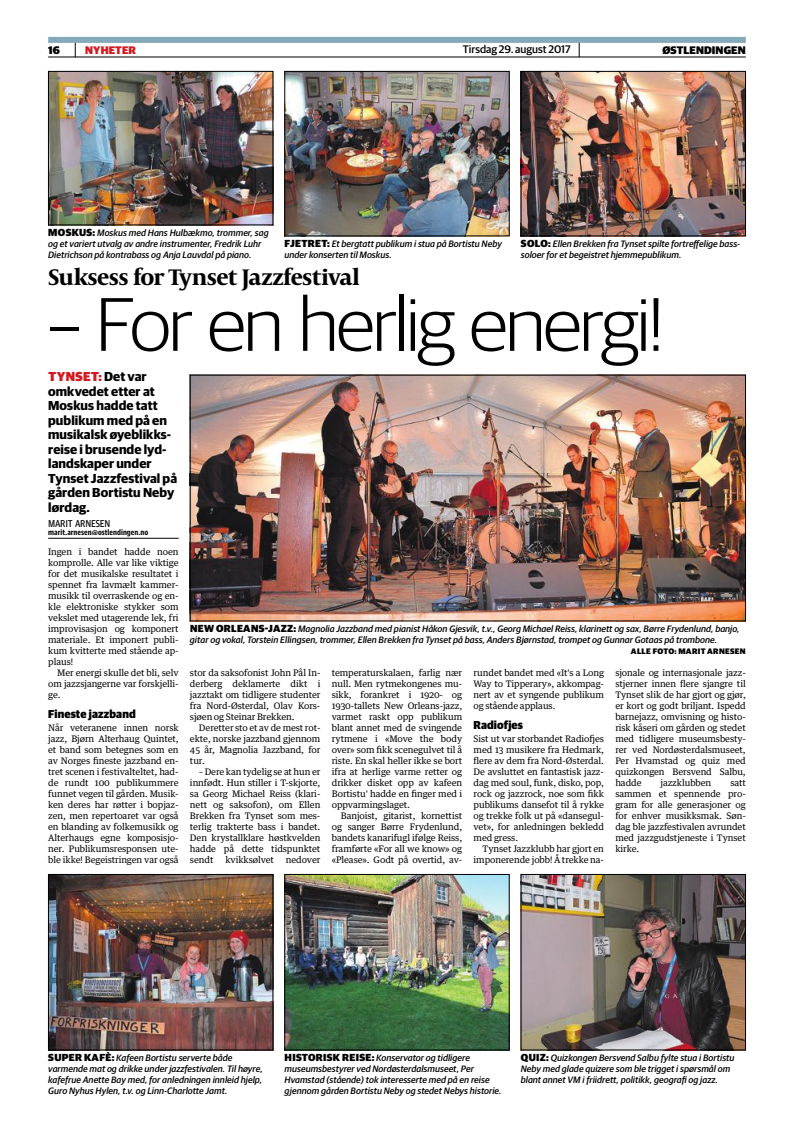
<style>
.page{position:relative;width:794px;height:1134px;background:#fff}
.page>*{position:absolute;margin:0;border:0;box-sizing:border-box;transform-origin:0 0}
.t1{font:300 76px "Guardian Sans";letter-spacing:-.035em;color:#000;scale:1.05 1}
.t2{font:700 23px "Capitolium News 2";letter-spacing:-.03em;color:#000}
.t3{font:700 13px/14.5px "Guardian Sans";letter-spacing:.005em;color:#000}
.t4{font:900 11.5px "Guardian Sans";letter-spacing:.015em;color:#000;scale:.95 1}
.t5{font:500 11px "Guardian Sans";color:#000}
.t6{font:900 11px "Guardian Sans";letter-spacing:.01em;color:#000}
.t7{font:900 11px "Guardian Sans";letter-spacing:.01em;color:#d41920}
.t8{font:10px "Guardian Agate Sans 4 D";letter-spacing:-.03em;color:#000;scale:.95 1}
.t9{font:italic 500 9.3px/11px "Guardian Sans";letter-spacing:.005em;color:#000}
.t10{font:9px/11px "Guardian Text Egyp";letter-spacing:-.01em;color:#000;text-align:justify}
.t11{font:700 8px "Guardian Agate Sans 4 D";color:#000;scale:.95 1}
.t12{font:900 8px "Guardian Sans";letter-spacing:.04em;color:#000}
.s1{font-weight:900;font-style:normal;font-size:10.2px}
.s2{font-weight:900;color:#d41920}
</style>
<div class="page">
<svg style="left:75px;top:43px;width:1px;height:14px"></svg>
<svg style="left:579px;top:43px;width:1px;height:14px"></svg>
<hr style="left:48px;top:57px;width:698px;height:1px;background:#000">
<div style="left:48px;top:37px;width:698px;height:6px;background:#84a9b9"></div>
<hr style="left:48px;top:538px;width:131px;height:1px;background:#000">
<img style="left:192px;top:377px;width:552px;height:242px">
<div style="left:190px;top:375px;width:556px;height:246px;border:1px solid #000"></div>
<img style="left:50px;top:876px;width:221px;height:172px">
<div style="left:48px;top:874px;width:225px;height:176px;border:1px solid #000"></div>
<img style="left:523px;top:876px;width:221px;height:172px">
<div style="left:521px;top:874px;width:225px;height:176px;border:1px solid #000"></div>
<img style="left:286px;top:876px;width:221px;height:172px">
<div style="left:284px;top:874px;width:225px;height:176px;border:1px solid #000"></div>
<img style="left:50px;top:73px;width:221px;height:150px">
<div style="left:48px;top:71px;width:225px;height:154px;border:1px solid #000"></div>
<img style="left:523px;top:73px;width:221px;height:161px">
<div style="left:521px;top:71px;width:225px;height:165px;border:1px solid #000"></div>
<img style="left:286px;top:73px;width:221px;height:161px">
<div style="left:284px;top:71px;width:225px;height:165px;border:1px solid #000"></div>
<p class="t6" style="left:48px;top:41px;width:13px">16</p>
<p class="t7" style="left:85px;top:41px;width:52px">NYHETER</p>
<p class="t5" style="left:463px;top:41px;width:109px">Tirsdag 29. august 2017</p>
<p class="t6" style="left:662px;top:41px;width:85px">ØSTLENDINGEN</p>
<p class="t9" style="left:48px;top:227px;width:222px"><span class="s1">MOSKUS:</span> Moskus med Hans Hulbækmo, trommer, sag og et variert utvalg av andre instrumenter, Fredrik Luhr<br>Dietrichson på kontrabass og Anja Lauvdal på piano.</p>
<p class="t9" style="left:521px;top:238px;width:221px"><span class="s1">SOLO:</span> Ellen Brekken fra Tynset spilte fortreffelige bass&shy;soloer for et begeistret hjemmepublikum.</p>
<p class="t9" style="left:284px;top:238px;width:219px"><span class="s1">FJETRET:</span> Et bergtatt publikum i stua på Bortistu Neby under konserten til Moskus.</p>
<h2 class="t2" style="left:48px;top:260px;width:313px">Suksess for Tynset Jazzfestival</h2>
<h1 class="t1" style="left:48px;top:272px;width:589px">– For en herlig energi!</h1>
<h3 class="t3" style="left:48px;top:368px;width:130px"><span class="s2">TYNSET:</span> Det var omkvedet etter at<br>Moskus hadde tatt publikum med på en musikalsk øyeblikks&shy;reise i brusende lyd&shy;landskaper under<br>Tynset Jazzfestival på gården Bortistu Neby lørdag.</h3>
<p class="t8" style="left:48px;top:517px;width:67px">MARIT ARNESEN</p>
<p class="t11" style="left:48px;top:527px;width:107px">marit.arnesen@ostlendingen.no</p>
<p class="t10" style="left:48px;top:546px;width:132px">Ingen i bandet hadde noen komprolle. Alle var like viktige for det musikalske resultatet i spennet fra lavmælt kammer&shy;musikk til overraskende og en&shy;kle elektroniske stykker som vekslet med utagerende lek, fri improvisasjon og komponert materiale. Et imponert publi&shy;kum kvitterte med stående ap&shy;plaus!</p>
<p class="t10" style="left:48px;top:666px;width:132px;text-indent:9px">Mer energi skulle det bli, selv om jazzsjangerne var forskjelli&shy;ge.</p>
<p class="t4" style="left:48px;top:705px;width:94px">FINESTE JAZZBAND</p>
<p class="t10" style="left:48px;top:722px;width:132px">Når veteranene innen norsk jazz, Bjørn Alterhaug Quintet, et band som betegnes som en av Norges fineste jazzband en&shy;tret scenen i festivalteltet, had&shy;de rundt 100 publikummere funnet vegen til gården. Musik&shy;ken deres har røtter i bopjaz&shy;zen, men repertoaret var også en blanding av folkemusikk og Alterhaugs egne komposisjo&shy;ner. Publikumsresponsen ute&shy;ble ikke! Begeistringen var også</p>
<p class="t9" style="left:190px;top:623px;width:551px"><span class="s1">NEW ORLEANS-JAZZ:</span> Magnolia Jazzband med pianist Håkon Gjesvik, t.v., Georg Michael Reiss, klarinett og sax, Børre Frydenlund, banjo, gitar og vokal, Torstein Ellingsen, trommer, Ellen Brekken fra Tynset på bass, Anders Bjørnstad, trompet og Gunnar Gotaas på trombone.</p>
<p class="t12" style="left:631px;top:645px;width:116px">ALLE FOTO: MARIT ARNESEN</p>
<p class="t10" style="left:190px;top:666px;width:132px">stor da saksofonist John Pål In&shy;derberg deklamerte dikt i jazztakt om tidligere studenter fra Nord-Østerdal, Olav Kors&shy;sjøen og Steinar Brekken.</p>
<p class="t10" style="left:190px;top:721px;width:132px;text-indent:9px">Deretter sto et av de mest rot&shy;ekte, norske jazzband gjennom 45 år, Magnolia Jazzband, for tur.</p>
<p class="t10" style="left:190px;top:765px;width:132px;text-indent:9px">– Dere kan tydelig se at hun er innfødt. Hun stiller i T-skjorte, sa Georg Michael Reiss (klari&shy;nett og saksofon), om Ellen Brekken fra Tynset som mes&shy;terlig trakterte bass i bandet.<br>Den krystallklare høstkvelden hadde på dette tidspunktet sendt</p>
<p class="t10" style="left:225px;top:853px;width:50px">kvikksølvet</p>
<p class="t10" style="left:286px;top:853px;width:36px">nedover</p>
<p class="t10" style="left:332px;top:666px;width:132px">temperaturskalaen, farlig nær null. Men rytmekongenes mu&shy;sikk, forankret i 1920- og 1930-tallets New Orleans-jazz, varmet raskt opp publikum blant annet med de svingende rytmene i «Move the body over» som fikk scenegulvet til å riste. En skal heller ikke se bort ifra at herlige varme retter og drikker disket opp av kafeen Bortistu' hadde en finger med i oppvarmingslaget.</p>
<p class="t10" style="left:332px;top:809px;width:132px;text-indent:9px">Banjoist, gitarist, kornettist og sanger Børre Frydenlund, bandets kanarifugl ifølge Reiss, framførte «For all we know» og «Please». Godt på overtid, av-</p>
<p class="t10" style="left:473px;top:666px;width:132px">rundet bandet med «It's a Long Way to Tipperary», akkompag&shy;nert av et syngende publikum og stående applaus.</p>
<p class="t4" style="left:473px;top:716px;width:54px">RADIOFJES</p>
<p class="t10" style="left:473px;top:733px;width:132px">Sist ut var storbandet Radiofjes med 13 musikere fra Hedmark, flere av dem fra Nord-Østerdal.<br>De avsluttet en fantastisk jazz&shy;dag med soul, funk, disko, pop, rock og jazzrock, noe som fikk publikums dansefot til å rykke og trekke folk ut på «dansegul&shy;vet», for anledningen bekledd med gress.</p>
<p class="t10" style="left:473px;top:842px;width:132px;text-align:right">Tynset Jazzklubb har gjort en imponerende jobb! Å trekke na-</p>
<p class="t10" style="left:615px;top:666px;width:132px">sjonale og internasjonale jazz&shy;stjerner innen flere sjangre til Tynset slik de har gjort og gjør, er kort og godt briljant. Ispedd barnejazz, omvisning og histo&shy;risk kåseri om gården og stedet med tidligere museumsbesty&shy;rer ved Nordøsterdalsmuseet, Per Hvamstad og quiz med quizkongen Bersvend Salbu, hadde</p>
<p class="t10" style="left:660px;top:776px;width:52px">jazzklubben</p>
<p class="t10" style="left:615px;top:776px;width:132px;text-indent:115px">satt sammen et spennende pro&shy;gram for alle generasjoner og for enhver musikksmak. Søn&shy;dag ble jazzfestivalen avrundet med jazzgudstjeneste i Tynset kirke.</p>
<p class="t9" style="left:48px;top:1052px;width:216px"><span class="s1">SUPER KAFÈ:</span> Kafeen Bortistu serverte både varmende mat og drikke under jazzfestivalen. Til høyre, kafefrue Anette Bay med, for anledningen innleid hjelp, Guro Nyhus Hylen, t.v. og Linn-Charlotte Jamt.</p>
<p class="t9" style="left:521px;top:1052px;width:215px"><span class="s1">QUIZ:</span> Quizkongen Bersvend Salbu fylte stua i Bortistu<br>Neby med glade quizere som ble trigget i spørsmål om blant annet VM i friidrett, politikk, geografi og jazz.</p>
<p class="t9" style="left:284px;top:1052px;width:219px"><span class="s1">HISTORISK REISE:</span> Konservator og tidligere museumsbestyrer ved Nordøsterdalsmuseet, Per Hvamstad (stående) tok interesserte med på en reise gjennom gården Bortistu Neby og stedet Nebys historie.</p>
</div>
